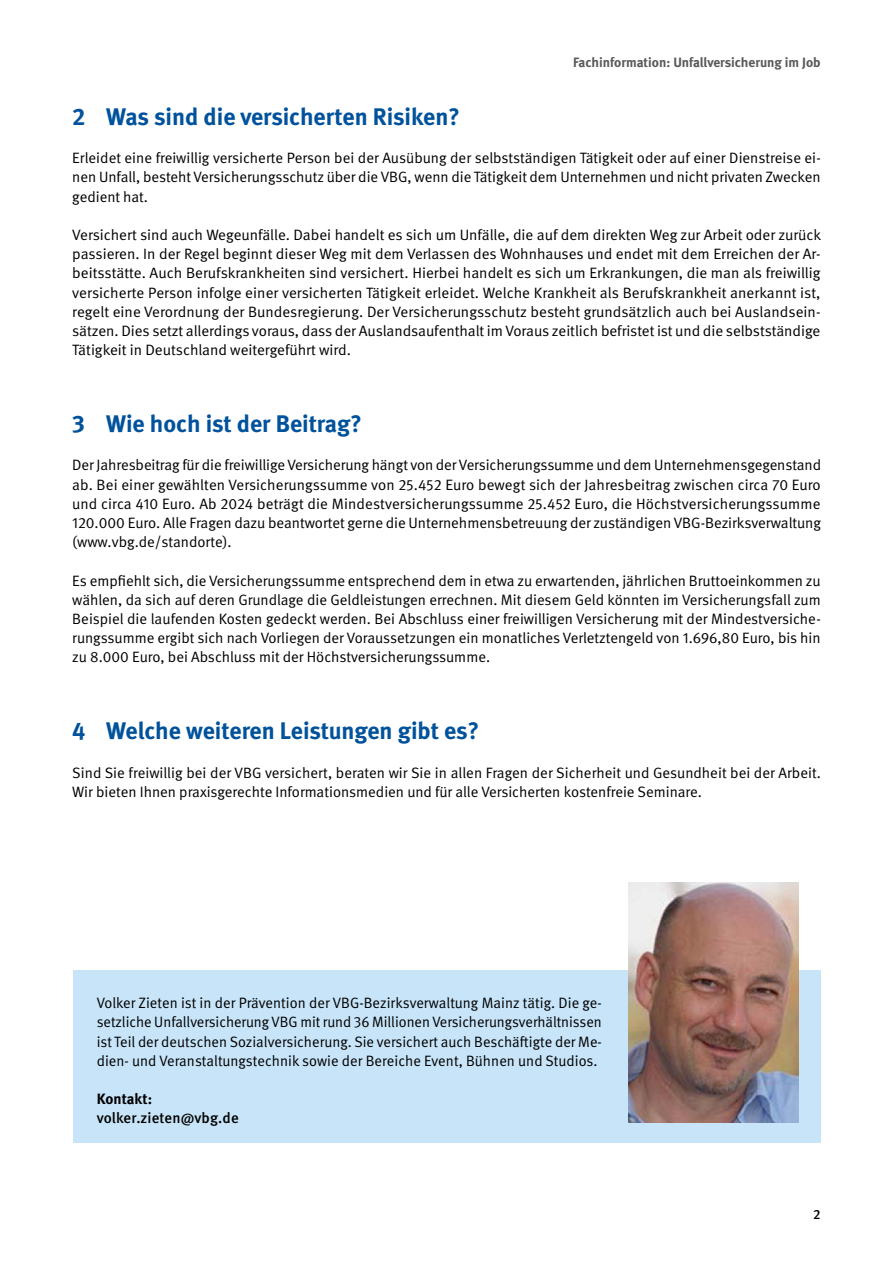
<style>
.page{position:relative;width:893px;height:1263px;background:#fff}
.page>*{position:absolute;margin:0;border:0;box-sizing:border-box;transform-origin:0 0}
._01_Überschriften_C_-_Unter-Überschrift_s{font:700 24px "DGUV Meta";color:#00529c}
._02_Fließtext_Fließtext{font:15px/19.2px "DGUV Meta";color:#000;text-align:justify}
._02_Fließtext_Fließtext-2{font:500 15px/19.2px "DGUV Meta";letter-spacing:.01em;color:#000}
.t1{font:700 13.5px "DGUV Meta";color:#58595b}
.t2{font:500 13.5px "DGUV Meta";color:#000}
.s1{font-weight:700}
</style>
<div class="page">
<div style="left:73px;top:970px;width:747px;height:172px;background:#c7e4f8"></div>
<img style="left:628px;top:882px;width:170px;height:240px">
<p class="t1" style="left:573px;top:54px;width:249px">Fachinformation: Unfallversicherung im Job</p>
<h1 class="_01_Überschriften_C_-_Unter-Überschrift_s" style="left:72px;top:102px;width:389px">2 Was sind die versicherten Risiken?</h1>
<p class="_02_Fließtext_Fließtext" style="left:72px;top:149px;width:750px">Erleidet eine freiwillig versicherte Person bei der Ausübung der selbstständigen Tätigkeit oder auf einer Dienstreise ei&shy;nen Unfall, besteht Versicherungsschutz über die VBG, wenn die Tätigkeit dem Unternehmen und nicht privaten Zwecken gedient hat.</p>
<p class="_02_Fließtext_Fließtext" style="left:72px;top:226px;width:750px">Versichert sind auch Wegeunfälle. Dabei handelt es sich um Unfälle, die auf dem direkten Weg zur Arbeit oder zurück passieren. In der Regel beginnt dieser Weg mit dem Verlassen des Wohnhauses und endet mit dem Erreichen der Ar&shy;beitsstätte. Auch Berufskrankheiten sind versichert. Hierbei handelt es sich um Erkrankungen, die man als freiwillig versicherte Person infolge einer versicherten Tätigkeit erleidet. Welche Krankheit als Berufskrankheit anerkannt ist, regelt eine Verordnung der Bundesregierung. Der Versicherungsschutz besteht grundsätzlich auch bei Auslandsein&shy;sätzen. Dies setzt allerdings voraus, dass der Auslandsaufenthalt im Voraus zeitlich befristet ist und die selbstständige Tätigkeit in Deutschland weitergeführt wird.</p>
<h1 class="_01_Überschriften_C_-_Unter-Überschrift_s" style="left:72px;top:409px;width:291px">3 Wie hoch ist der Beitrag?</h1>
<p class="_02_Fließtext_Fließtext" style="left:72px;top:456px;width:750px">Der Jahresbeitrag für die freiwillige Versicherung hängt von der Versicherungssumme und dem Unternehmensgegenstand ab. Bei einer gewählten Versicherungssumme von 25.452 Euro bewegt sich der Jahresbeitrag zwischen circa 70 Euro und circa 410 Euro. Ab 2024 beträgt die Mindestversicherungssumme 25.452 Euro, die Höchstversicherungssumme 120.000 Euro. Alle Fragen dazu beantwortet gerne die Unternehmensbetreuung der zuständigen VBG-Bezirksverwaltung (www.vbg.de/standorte).</p>
<p class="_02_Fließtext_Fließtext" style="left:72px;top:571px;width:750px">Es empfiehlt sich, die Versicherungssumme entsprechend dem in etwa zu erwartenden, jährlichen Bruttoeinkommen zu wählen, da sich auf deren Grundlage die Geldleistungen errechnen. Mit diesem Geld könnten im Versicherungsfall zum Beispiel die laufenden Kosten gedeckt werden. Bei Abschluss einer freiwilligen Versicherung mit der Mindestversiche&shy;rungssumme ergibt sich nach Vorliegen der Voraussetzungen ein monatliches Verletztengeld von 1.696,80 Euro, bis hin zu 8.000 Euro, bei Abschluss mit der Höchstversicherungssumme.</p>
<h1 class="_01_Überschriften_C_-_Unter-Überschrift_s" style="left:72px;top:717px;width:408px">4 Welche weiteren Leistungen gibt es?</h1>
<p class="_02_Fließtext_Fließtext" style="left:72px;top:763px;width:750px">Sind Sie freiwillig bei der VBG versichert, beraten wir Sie in allen Fragen der Sicherheit und Gesundheit bei der Arbeit.<br>Wir bieten Ihnen praxisgerechte Informationsmedien und für alle Versicherten kostenfreie Seminare.</p>
<p class="_02_Fließtext_Fließtext" style="left:97px;top:994px;width:507px">Volker Zieten ist in der Prävention der VBG-Bezirksverwaltung Mainz tätig. Die ge&shy;setzliche Unfallversicherung VBG mit rund 36 Millionen Versicherungsverhältnissen ist Teil der deutschen Sozialversicherung. Sie versichert auch Beschäftigte der Me&shy;dien- und Veranstaltungstechnik sowie der Bereiche Event, Bühnen und Studios.</p>
<p class="_02_Fließtext_Fließtext-2" style="left:97px;top:1090px;width:144px"><span class="s1">Kontakt: </span>volker.zieten@vbg.de</p>
<p class="t2" style="left:813px;top:1207px;width:9px">2</p>
</div>
